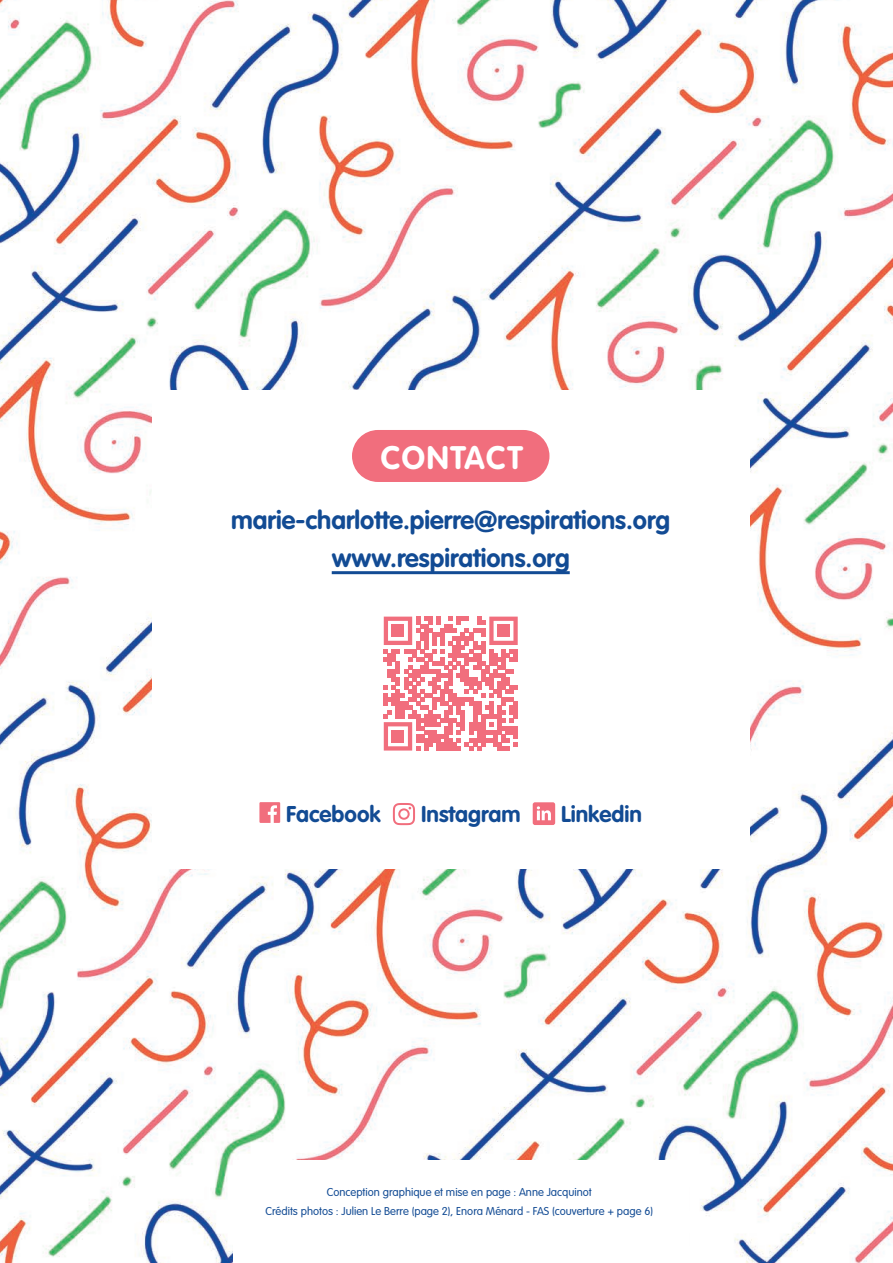
<style>
.page{position:relative;width:893px;height:1263px;background:#fff}
.page>*{position:absolute;margin:0;border:0;box-sizing:border-box;transform-origin:0 0}
.texte_courant{font:700 32.1px "VAG Rounded LT Pro";letter-spacing:.05em;color:#fff}
.texte_courant-2{font:700 25.5px "VAG Rounded LT Pro";color:#124b94}
.texte_courant-3{font:700 22.5px "VAG Rounded LT Pro";color:#124b94}
.texte_courant-4{font:300 11.25px "VAG Rounded LT Pro";color:#124b94}
</style>
<div class="page">
<img style="left:0;top:0;width:893px;height:1263px">
<div style="left:152px;top:390px;width:597px;height:479px;background:#fff"></div>
<div style="left:234px;top:1161px;width:455px;height:102px;background:#fff"></div>
<hr style="left:332px;top:571px;width:238px;height:3px;background:#124b94">
<div style="left:352px;top:430px;width:197px;height:52px;background:#f16e7d;border-radius:26px"></div>
<svg style="left:259px;top:802px;width:21px;height:21px"></svg>
<svg style="left:393px;top:803px;width:22px;height:22px"></svg>
<svg style="left:533px;top:802px;width:22px;height:23px"></svg>
<svg style="left:384px;top:617px;width:134px;height:133px"></svg>
<div style="left:392px;top:625px;width:12px;height:12px;background:#f16e7d"></div>
<div style="left:497px;top:625px;width:13px;height:12px;background:#f16e7d"></div>
<div style="left:392px;top:730px;width:12px;height:12px;background:#f16e7d"></div>
<p class="texte_courant" style="left:381px;top:437px;width:144px">CONTACT</p>
<p class="texte_courant-2" style="left:231px;top:504px;width:440px">marie-charlotte.pierre@respirations.org</p>
<p class="texte_courant-2" style="left:332px;top:541px;width:239px">www.respirations.org</p>
<p class="texte_courant-3" style="left:286px;top:800px;width:96px">Facebook</p>
<p class="texte_courant-3" style="left:421px;top:800px;width:101px">Instagram</p>
<p class="texte_courant-3" style="left:561px;top:800px;width:82px">Linkedin</p>
<p class="texte_courant-4" style="left:327px;top:1185px;width:267px">Conception graphique et mise en page : Anne Jacquinot</p>
<p class="texte_courant-4" style="left:265px;top:1204px;width:389px">Crédits photos : Julien Le Berre (page 2), Enora Ménard - FAS (couverture + page 6)</p>
</div>
